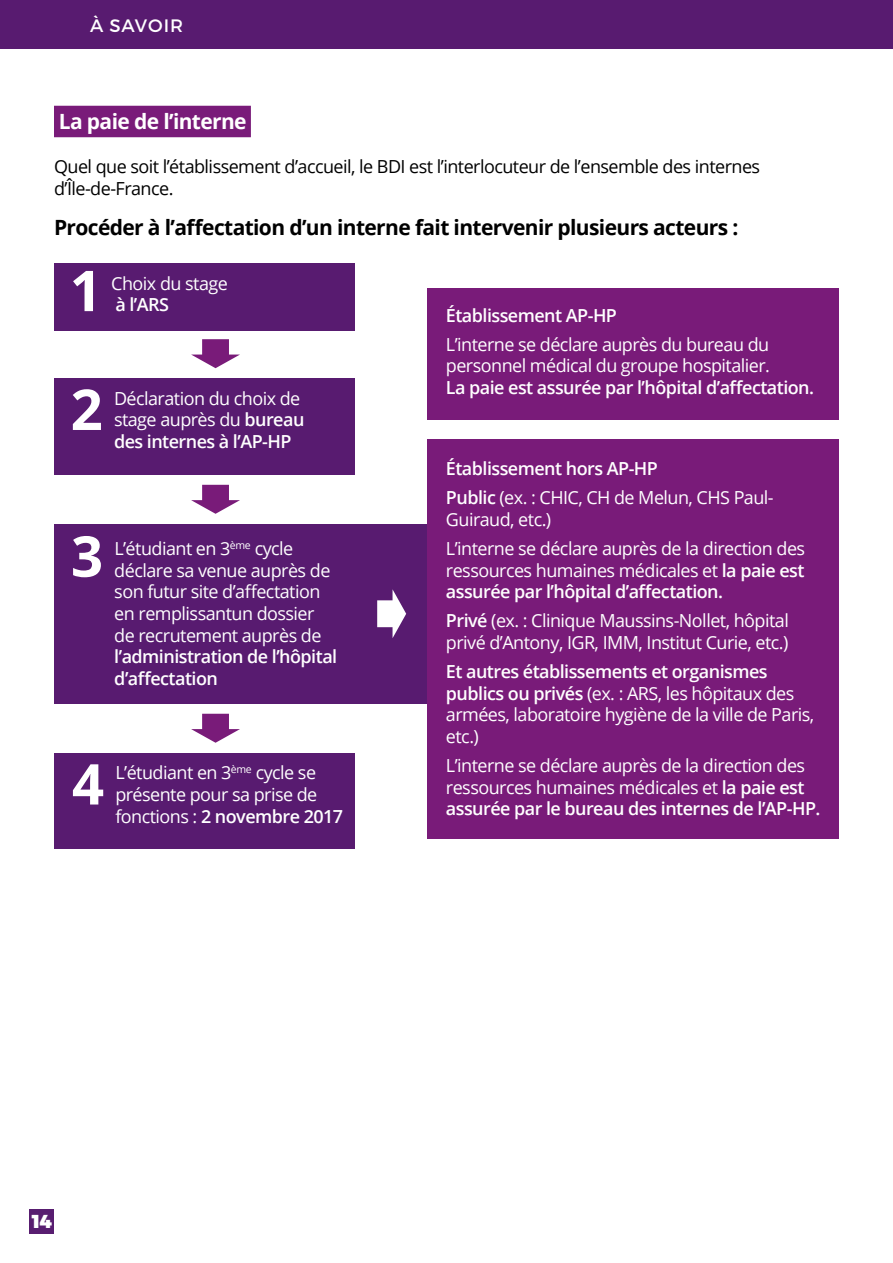
<style>
.page{position:relative;width:893px;height:1263px;background:#fff}
.page>*{position:absolute;margin:0;border:0;box-sizing:border-box;transform-origin:0 0}
.t1{font:700 56.25px "Open Sans";color:#fff}
.t2{font:700 21px "Open Sans";letter-spacing:-.03em;color:#000}
.t3{font:700 21px "Open Sans";letter-spacing:-.03em;color:#fff}
.t4{font:900 18.75px "Montserrat";color:#fff}
.t5{font:18px/21.6px "Open Sans";letter-spacing:-.03em;color:#fff}
.t6{font:600 18px/21.6px "Open Sans";letter-spacing:-.03em;color:#fff}
.t7{font:18px/21.6px "Open Sans";letter-spacing:-.03em;color:#000}
.t8{font:18px "Montserrat";letter-spacing:.045em;color:#fff}
.s1{font-weight:600}
.s2{font-weight:400}
</style>
<div class="page">
<div style="left:0;top:0;width:893px;height:48px;background:#581b70"></div>
<div style="left:30px;top:1209px;width:24px;height:24px;background:#581d70"></div>
<div style="left:54px;top:106px;width:197px;height:31px;background:#791b79"></div>
<div style="left:54px;top:263px;width:301px;height:68px;background:#581b70"></div>
<div style="left:54px;top:378px;width:301px;height:97px;background:#581b70"></div>
<div style="left:54px;top:753px;width:301px;height:96px;background:#581b70"></div>
<div style="left:54px;top:524px;width:374px;height:180px;background:#581b70"></div>
<div style="left:428px;top:288px;width:411px;height:131px;background:#791b79"></div>
<div style="left:428px;top:439px;width:411px;height:399px;background:#791b79"></div>
<svg style="left:191px;top:339px;width:49px;height:29px"></svg>
<svg style="left:191px;top:485px;width:49px;height:29px"></svg>
<svg style="left:377px;top:589px;width:29px;height:49px"></svg>
<svg style="left:191px;top:714px;width:49px;height:29px"></svg>
<p class="t8" style="left:90px;top:15px;width:94px">À SAVOIR</p>
<p class="t3" style="left:59px;top:107px;width:189px">La paie de l’interne</p>
<p class="t7" style="left:54px;top:155px;width:708px">Quel que soit l’établissement d’accueil, le BDI est l’interlocuteur de l’ensemble des internes d’Île-de-France.</p>
<p class="t2" style="left:54px;top:212px;width:686px">Procéder à l’affectation d’un interne fait intervenir plusieurs acteurs :</p>
<h1 class="t1" style="left:70px;top:251px;width:34px">1</h1>
<p class="t5" style="left:111px;top:272px;width:118px">Choix du stage</p>
<p class="t6" style="left:115px;top:293px;width:55px">à l’ARS</p>
<p class="t6" style="left:446px;top:304px;width:173px">Établissement AP-HP</p>
<p class="t5" style="left:446px;top:333px;width:326px">L’interne se déclare auprès du bureau du personnel médical du groupe hospitalier.</p>
<p class="t6" style="left:446px;top:376px;width:370px">La paie est assurée par l’hôpital d’affectation.</p>
<h1 class="t1" style="left:71px;top:370px;width:34px">2</h1>
<p class="t5" style="left:114px;top:387px;width:192px">Déclaration du choix de stage auprès du <span class="s1">bureau des internes à l’AP-HP</span></p>
<h1 class="t1" style="left:71px;top:517px;width:34px">3</h1>
<p class="t5" style="left:114px;top:537px;width:218px">L’étudiant en 3<sup>ème</sup> cycle déclare sa venue auprès de son futur site d’affectation en remplissantun dossier de recrutement auprès de</p>
<p class="t6" style="left:114px;top:645px;width:224px">l’administration de l’hôpital d’affectation</p>
<h1 class="t1" style="left:72px;top:744px;width:34px">4</h1>
<p class="t5" style="left:115px;top:761px;width:229px">L’étudiant en 3<sup>ème</sup> cycle se présente pour sa prise de fonctions : <span class="s1">2 novembre 2017</span></p>
<p class="t6" style="left:446px;top:454px;width:329px;line-height:29.1px">Établissement hors AP-HP<br>Public <span class="s2">(ex. : CHIC, CH de Melun, CHS Paul-</span></p>
<p class="t5" style="left:446px;top:504px;width:361px;line-height:29.1px">Guiraud, etc.)<br>L’interne se déclare auprès de la direction des</p>
<p class="t6" style="left:446px;top:559px;width:360px"><span class="s2">ressources humaines médicales et</span> la paie est assurée par l’hôpital d’affectation.</p>
<p class="t5" style="left:446px;top:609px;width:344px"><span class="s1">Privé</span> (ex. : Clinique Maussins-Nollet, hôpital privé d’Antony, IGR, IMM, Institut Curie, etc.)</p>
<p class="t5" style="left:446px;top:660px;width:370px"><span class="s1">Et autres établissements et organismes publics ou privés</span> (ex. : ARS, les hôpitaux des armées, laboratoire hygiène de la ville de Paris, etc.)</p>
<p class="t5" style="left:446px;top:754px;width:376px">L’interne se déclare auprès de la direction des ressources humaines médicales et <span class="s1">la paie est assurée par le bureau des internes de l’AP-HP.</span></p>
<p class="t4" style="left:32px;top:1209px;width:22px">14</p>
</div>
